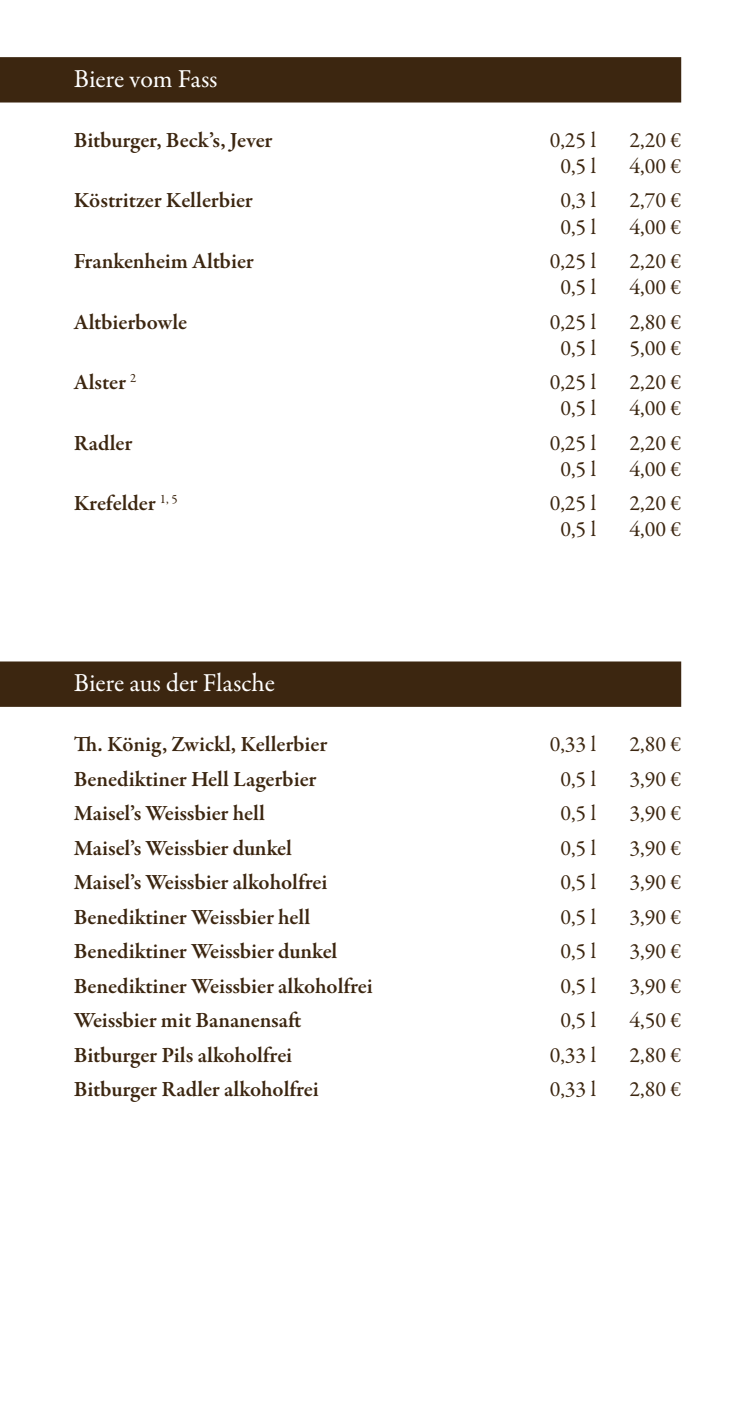
<style>
.page{position:relative;width:738px;height:1418px;background:#fff}
.page>*{position:absolute;margin:0;border:0;box-sizing:border-box;transform-origin:0 0}
.t1{font:26px "Garamond Premr Pro";letter-spacing:-.005em;color:#fff}
.t2{font:600 22px "Garamond Premr Pro";letter-spacing:-.005em;color:#3c2610}
.t3{font:22px "Garamond Premr Pro";color:#3c2610}
</style>
<div class="page">
<div style="left:0;top:57px;width:680px;height:45px;background:#3c2610"></div>
<div style="left:0;top:661px;width:680px;height:46px;background:#3c2610"></div>
<p class="t1" style="left:74px;top:63px;width:145px">Biere vom Fass</p>
<p class="t2" style="left:74px;top:127px;width:200px">Bitburger, Beck’s, Jever</p>
<p class="t3" style="left:549px;top:127px;width:48px">0,25 l</p>
<p class="t3" style="left:629px;top:127px;width:53px">2,20 €</p>
<p class="t3" style="left:560px;top:153px;width:37px">0,5 l</p>
<p class="t3" style="left:629px;top:153px;width:53px">4,00 €</p>
<p class="t2" style="left:74px;top:187px;width:180px">Köstritzer Kellerbier</p>
<p class="t3" style="left:560px;top:187px;width:37px">0,3 l</p>
<p class="t3" style="left:629px;top:187px;width:53px">2,70 €</p>
<p class="t3" style="left:560px;top:213px;width:37px">0,5 l</p>
<p class="t3" style="left:629px;top:213px;width:53px">4,00 €</p>
<p class="t2" style="left:74px;top:248px;width:181px">Frankenheim Altbier</p>
<p class="t3" style="left:549px;top:248px;width:48px">0,25 l</p>
<p class="t3" style="left:629px;top:248px;width:53px">2,20 €</p>
<p class="t3" style="left:560px;top:274px;width:37px">0,5 l</p>
<p class="t3" style="left:629px;top:274px;width:53px">4,00 €</p>
<p class="t2" style="left:74px;top:308px;width:115px">Altbierbowle</p>
<p class="t3" style="left:549px;top:308px;width:48px">0,25 l</p>
<p class="t3" style="left:629px;top:308px;width:53px">2,80 €</p>
<p class="t3" style="left:560px;top:334px;width:37px">0,5 l</p>
<p class="t3" style="left:629px;top:334px;width:53px">5,00 €</p>
<p class="t2" style="left:74px;top:369px;width:64px">Alster <sup>2</sup></p>
<p class="t3" style="left:549px;top:369px;width:48px">0,25 l</p>
<p class="t3" style="left:629px;top:369px;width:53px">2,20 €</p>
<p class="t3" style="left:560px;top:395px;width:37px">0,5 l</p>
<p class="t3" style="left:629px;top:395px;width:53px">4,00 €</p>
<p class="t2" style="left:74px;top:429px;width:60px">Radler</p>
<p class="t3" style="left:549px;top:429px;width:48px">0,25 l</p>
<p class="t3" style="left:629px;top:429px;width:53px">2,20 €</p>
<p class="t3" style="left:560px;top:455px;width:37px">0,5 l</p>
<p class="t3" style="left:629px;top:455px;width:53px">4,00 €</p>
<p class="t2" style="left:74px;top:490px;width:105px">Krefelder <sup>1,</sup> <sup>5</sup></p>
<p class="t3" style="left:549px;top:490px;width:48px">0,25 l</p>
<p class="t3" style="left:629px;top:490px;width:53px">2,20 €</p>
<p class="t3" style="left:560px;top:516px;width:37px">0,5 l</p>
<p class="t3" style="left:629px;top:516px;width:53px">4,00 €</p>
<p class="t1" style="left:74px;top:667px;width:203px">Biere aus der Flasche</p>
<p class="t2" style="left:74px;top:731px;width:255px">Th. König, Zwickl, Kellerbier</p>
<p class="t3" style="left:549px;top:731px;width:48px">0,33 l</p>
<p class="t3" style="left:629px;top:731px;width:53px">2,80 €</p>
<p class="t2" style="left:74px;top:765px;width:244px">Benediktiner Hell Lagerbier</p>
<p class="t3" style="left:560px;top:765px;width:37px">0,5 l</p>
<p class="t3" style="left:629px;top:765px;width:53px">3,90 €</p>
<p class="t2" style="left:74px;top:800px;width:192px">Maisel’s Weissbier hell</p>
<p class="t3" style="left:560px;top:800px;width:37px">0,5 l</p>
<p class="t3" style="left:629px;top:800px;width:53px">3,90 €</p>
<p class="t2" style="left:74px;top:834px;width:219px">Maisel’s Weissbier dunkel</p>
<p class="t3" style="left:560px;top:834px;width:37px">0,5 l</p>
<p class="t3" style="left:629px;top:834px;width:53px">3,90 €</p>
<p class="t2" style="left:74px;top:869px;width:255px">Maisel’s Weissbier alkoholfrei</p>
<p class="t3" style="left:560px;top:869px;width:37px">0,5 l</p>
<p class="t3" style="left:629px;top:869px;width:53px">3,90 €</p>
<p class="t2" style="left:74px;top:903px;width:238px">Benediktiner Weissbier hell</p>
<p class="t3" style="left:560px;top:903px;width:37px">0,5 l</p>
<p class="t3" style="left:629px;top:903px;width:53px">3,90 €</p>
<p class="t2" style="left:74px;top:938px;width:265px">Benediktiner Weissbier dunkel</p>
<p class="t3" style="left:560px;top:938px;width:37px">0,5 l</p>
<p class="t3" style="left:629px;top:938px;width:53px">3,90 €</p>
<p class="t2" style="left:74px;top:972px;width:300px">Benediktiner Weissbier alkoholfrei</p>
<p class="t3" style="left:560px;top:972px;width:37px">0,5 l</p>
<p class="t3" style="left:629px;top:972px;width:53px">3,90 €</p>
<p class="t2" style="left:74px;top:1007px;width:229px">Weissbier mit Bananensaft</p>
<p class="t3" style="left:560px;top:1007px;width:37px">0,5 l</p>
<p class="t3" style="left:629px;top:1007px;width:53px">4,50 €</p>
<p class="t2" style="left:74px;top:1041px;width:220px">Bitburger Pils alkoholfrei</p>
<p class="t3" style="left:549px;top:1041px;width:48px">0,33 l</p>
<p class="t3" style="left:629px;top:1041px;width:53px">2,80 €</p>
<p class="t2" style="left:74px;top:1076px;width:246px">Bitburger Radler alkoholfrei</p>
<p class="t3" style="left:549px;top:1076px;width:48px">0,33 l</p>
<p class="t3" style="left:629px;top:1076px;width:53px">2,80 €</p>
</div>
